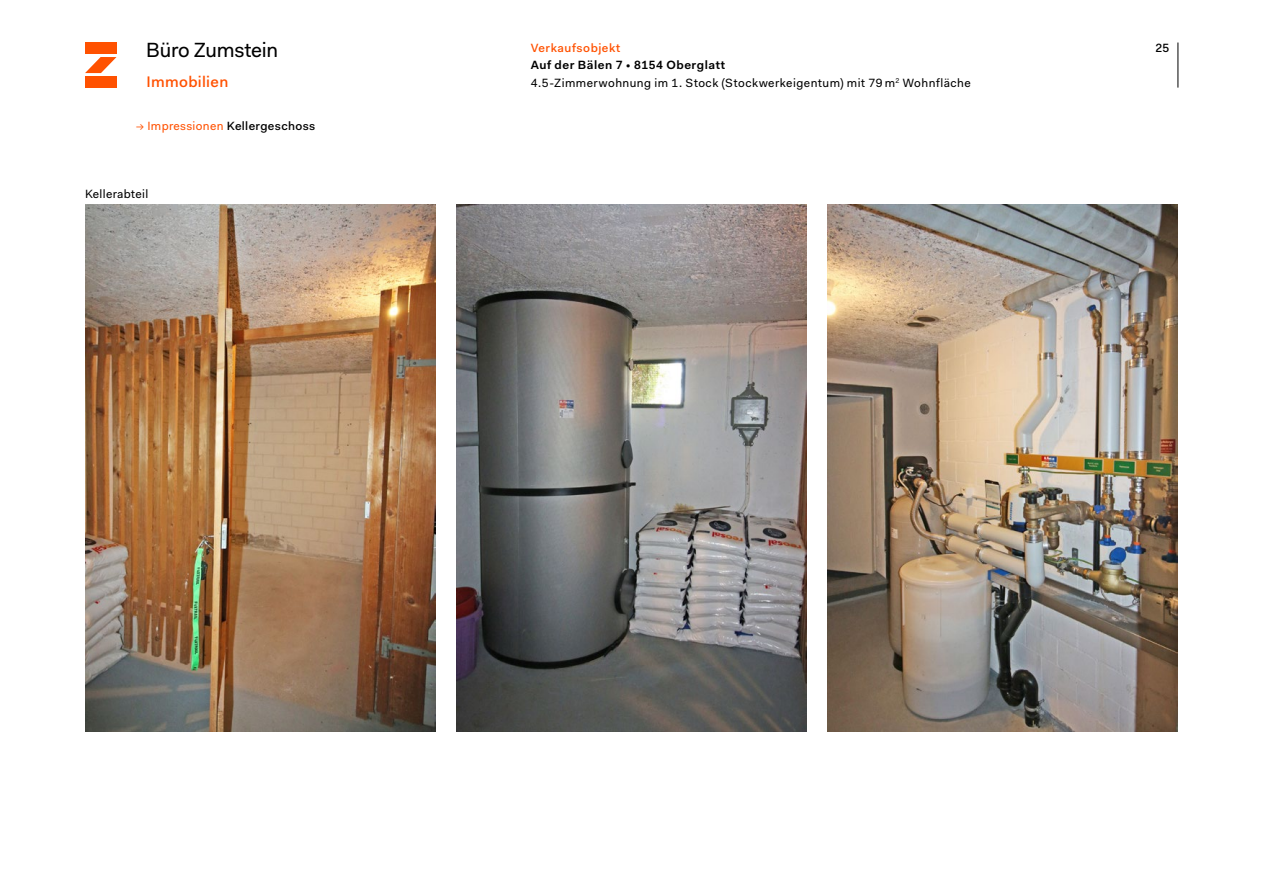
<style>
.page{position:relative;width:1263px;height:893px;background:#fff}
.page>*{position:absolute;margin:0;border:0;box-sizing:border-box;transform-origin:0 0}
.t1{font:20.7px "Fakt Pro";letter-spacing:-.015em;color:#000}
.t2{font:500 15.3px "Fakt Pro";letter-spacing:.02em;color:#ff5100}
.t3{font:12px/17.7px "Fakt Pro";letter-spacing:.04em;color:#000}
.t4{font:500 12px "Fakt Pro";letter-spacing:.03em;color:#000}
.t5{font:500 12px "Fakt Pro";letter-spacing:.045em;color:#ff5100}
.s1{font-weight:400;color:#ff5100}
.s2{font-weight:600}
</style>
<div class="page">
<div style="left:85px;top:43px;width:32px;height:11px;background:#ff5100"></div>
<div style="left:85px;top:76px;width:32px;height:11px;background:#ff5100"></div>
<svg style="left:85px;top:57px;width:32px;height:16px"></svg>
<hr style="left:1178px;top:43px;width:1px;height:45px;background:#000">
<img style="left:85px;top:204px;width:350px;height:527px">
<img style="left:457px;top:204px;width:350px;height:527px">
<img style="left:827px;top:204px;width:350px;height:527px">
<h1 class="t1" style="left:146px;top:36px;width:133px">Büro Zumstein</h1>
<p class="t2" style="left:146px;top:72px;width:83px">Immobilien</p>
<p class="t4" style="left:136px;top:118px;width:181px"><span class="s1">→ Impressionen</span> Kellergeschoss</p>
<p class="t3" style="left:85px;top:185px;width:65px">Kellerabteil</p>
<p class="t5" style="left:531px;top:39px;width:91px">Verkaufsobjekt</p>
<p class="t4" style="left:1155px;top:39px;width:16px">25</p>
<p class="t3" style="left:531px;top:56px;width:442px"><span class="s2">Auf der Bälen 7 • 8154 Oberglatt<br></span>4.5-Zimmerwohnung im 1. Stock (Stockwerkeigentum) mit 79 m<sup>2</sup> Wohnfläche</p>
</div>
